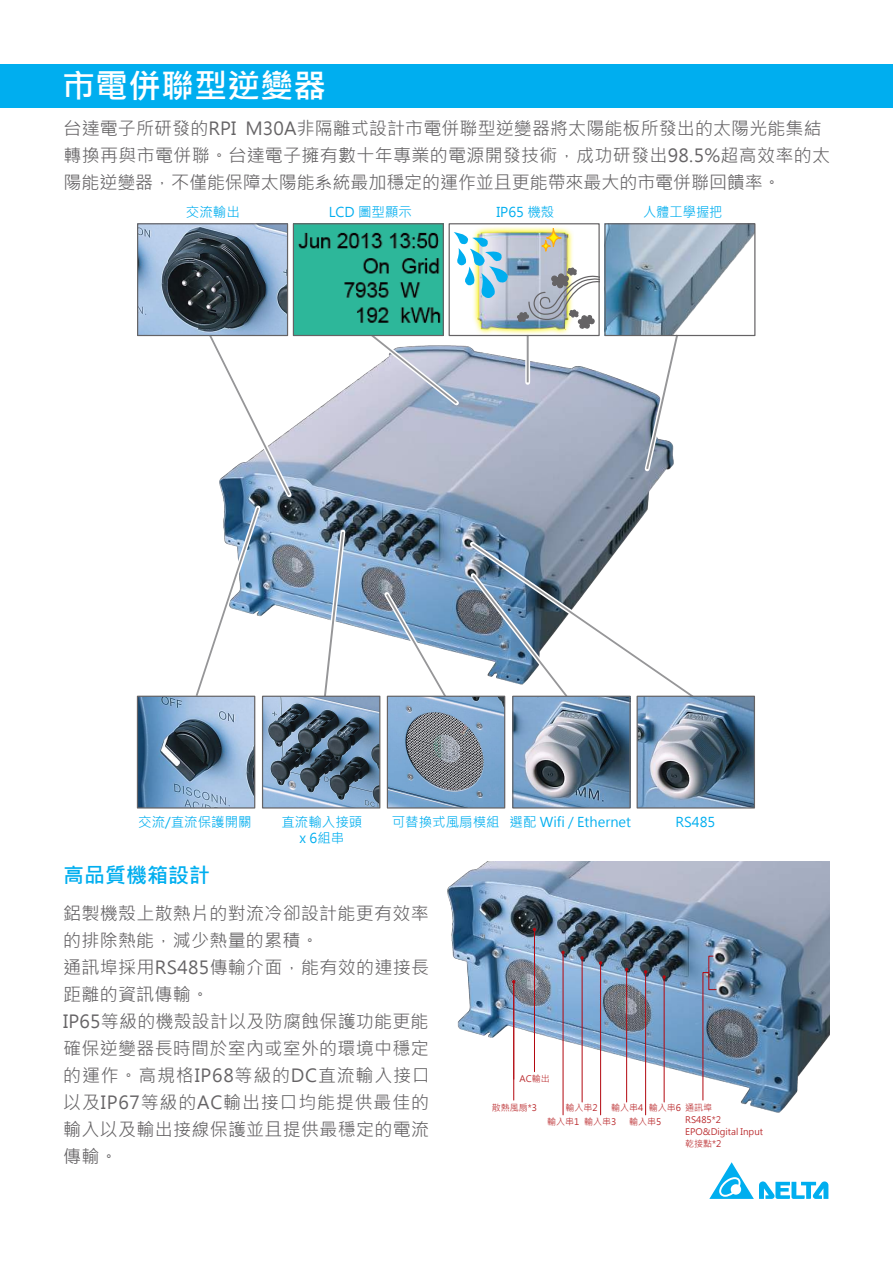
<style>
.page{position:relative;width:893px;height:1263px;background:#fff}
.page>*{position:absolute;margin:0;border:0;box-sizing:border-box;transform-origin:0 0}
.t1{font:700 33px "Microsoft Jheng Hei";color:#fff}
.t2{font:700 21px "Microsoft Jheng Hei";color:#00aeef}
.t3{font:18px/27px "Microsoft Jheng Hei";letter-spacing:.015em;color:#656365}
.t4{font:13.5px/16.2px "Microsoft Jheng Hei";color:#00aeef;text-align:center}
.t5{font:9px/12px "Microsoft Jheng Hei";color:#ba2a2d}
</style>
<div class="page">
<svg style="left:709px;top:1162px;width:119px;height:37px"></svg>
<div style="left:0;top:64px;width:893px;height:43px;background:#00aeef"></div>
<img style="left:447px;top:861px;width:382px;height:255px">
<hr style="left:534px;top:931px;width:1px;height:141px;background:#b30810">
<hr style="left:600px;top:964px;width:1px;height:151px;background:#b30810">
<svg style="left:599px;top:961px;width:3px;height:4px"></svg>
<hr style="left:582px;top:960px;width:1px;height:142px;background:#b30810">
<svg style="left:580px;top:956px;width:4px;height:4px"></svg>
<hr style="left:626px;top:969px;width:1px;height:133px;background:#b30810">
<hr style="left:645px;top:973px;width:1px;height:142px;background:#b30810">
<hr style="left:664px;top:977px;width:1px;height:125px;background:#b30810">
<svg style="left:662px;top:975px;width:4px;height:4px"></svg>
<hr style="left:513px;top:982px;width:1px;height:118px;background:#b30810">
<hr style="left:563px;top:952px;width:1px;height:163px;background:#b30810">
<svg style="left:702px;top:955px;width:15px;height:146px;background:#8895b0"></svg>
<img style="left:296px;top:336px;width:366px;height:319px">
<div style="left:525px;top:335px;width:5px;height:47px;background:#e2e2e3"></div>
<svg style="left:364px;top:328px;width:99px;height:82px"></svg>
<hr style="left:527px;top:335px;width:2px;height:47px;background:#969698">
<svg style="left:641px;top:336px;width:42px;height:139px"></svg>
<svg style="left:190px;top:328px;width:106px;height:374px"></svg>
<svg style="left:320px;top:527px;width:28px;height:169px"></svg>
<svg style="left:380px;top:588px;width:72px;height:115px"></svg>
<svg style="left:466px;top:537px;width:234px;height:167px"></svg>
<img style="left:606px;top:225px;width:147px;height:109px">
<div style="left:604px;top:223px;width:151px;height:113px;border:1px solid #656365"></div>
<img style="left:462px;top:227px;width:111px;height:107px">
<svg style="left:454px;top:232px;width:54px;height:67px"></svg>
<svg style="left:516px;top:262px;width:82px;height:68px"></svg>
<svg style="left:547px;top:229px;width:14px;height:18px"></svg>
<div style="left:546px;top:228px;width:16px;height:19px;border:1px solid #fea814;border-radius:50%"></div>
<svg style="left:542px;top:241px;width:8px;height:10px"></svg>
<div style="left:541px;top:240px;width:10px;height:12px;border:1px solid #fea814;border-radius:50%"></div>
<div style="left:449px;top:223px;width:151px;height:113px;border:1px solid #656365"></div>
<img style="left:295px;top:225px;width:147px;height:109px">
<div style="left:293px;top:223px;width:151px;height:113px;border:1px solid #656365"></div>
<img style="left:639px;top:698px;width:114px;height:108px">
<div style="left:637px;top:696px;width:118px;height:112px;border:1px solid #656365"></div>
<img style="left:514px;top:698px;width:115px;height:108px">
<div style="left:512px;top:696px;width:119px;height:112px;border:1px solid #656365"></div>
<img style="left:264px;top:698px;width:114px;height:108px">
<div style="left:262px;top:696px;width:118px;height:112px;border:1px solid #656365"></div>
<img style="left:139px;top:698px;width:114px;height:108px">
<div style="left:137px;top:696px;width:118px;height:112px;border:1px solid #656365"></div>
<img style="left:389px;top:698px;width:114px;height:108px">
<div style="left:387px;top:696px;width:118px;height:112px;border:1px solid #656365"></div>
<img style="left:139px;top:225px;width:147px;height:109px">
<div style="left:137px;top:223px;width:151px;height:113px;border:1px solid #656365"></div>
<h1 class="t1" style="left:62px;top:65px;width:265px">市電併聯型逆變器</h1>
<p class="t3" style="left:64px;top:115px;width:768px">台達電子所研發的RPI M30A非隔離式設計市電併聯型逆變器將太陽能板所發出的太陽光能集結轉換再與市電併聯。台達電子擁有數十年專業的電源開發技術，成功研發出98.5%超高效率的太陽能逆變器，不僅能保障太陽能系統最加穩定的運作並且更能帶來最大的市電併聯回饋率。</p>
<p class="t4" style="left:186px;top:204px;width:55px">交流輸出</p>
<p class="t4" style="left:329px;top:204px;width:85px">LCD 圖型顯示</p>
<p class="t4" style="left:496px;top:204px;width:59px">IP65 機殼</p>
<p class="t4" style="left:643px;top:204px;width:81px">人體工學握把</p>
<p class="t4" style="left:281px;top:814px;width:82px">直流輸入接頭x 6組串</p>
<p class="t4" style="left:138px;top:814px;width:115px">交流/直流保護開關</p>
<p class="t4" style="left:392px;top:814px;width:109px">可替換式風扇模組</p>
<p class="t2" style="left:63px;top:862px;width:148px">高品質機箱設計</p>
<p class="t4" style="left:509px;top:814px;width:123px">選配 Wifi / Ethernet</p>
<p class="t4" style="left:675px;top:814px;width:41px">RS485</p>
<p class="t3" style="left:63px;top:899px;width:368px">鋁製機殼上散熱片的對流冷卻設計能更有效率的排除熱能，減少熱量的累積。<br>通訊埠採用RS485傳輸介面，能有效的連接長距離的資訊傳輸。<br>IP65等級的機殼設計以及防腐蝕保護功能更能確保逆變器長時間於室內或室外的環境中穩定的運作。高規格IP68等級的DC直流輸入接口以及IP67等級的AC輸出接口均能提供最佳的輸入以及輸出接線保護並且提供最穩定的電流傳輸。</p>
<p class="t5" style="left:519px;top:1073px;width:32px">AC輸出</p>
<p class="t5" style="left:492px;top:1102px;width:47px">散熱風扇*3</p>
<p class="t5" style="left:685px;top:1101px;width:79px">通訊埠<br>RS485*2<br>EPO&amp;Digital Input乾接點*2</p>
<p class="t5" style="left:565px;top:1101px;width:34px">輸入串2</p>
<p class="t5" style="left:611px;top:1101px;width:71px">輸入串4 輸入串6</p>
<p class="t5" style="left:547px;top:1116px;width:71px">輸入串1 輸入串3</p>
<p class="t5" style="left:629px;top:1116px;width:34px">輸入串5</p>
</div>
